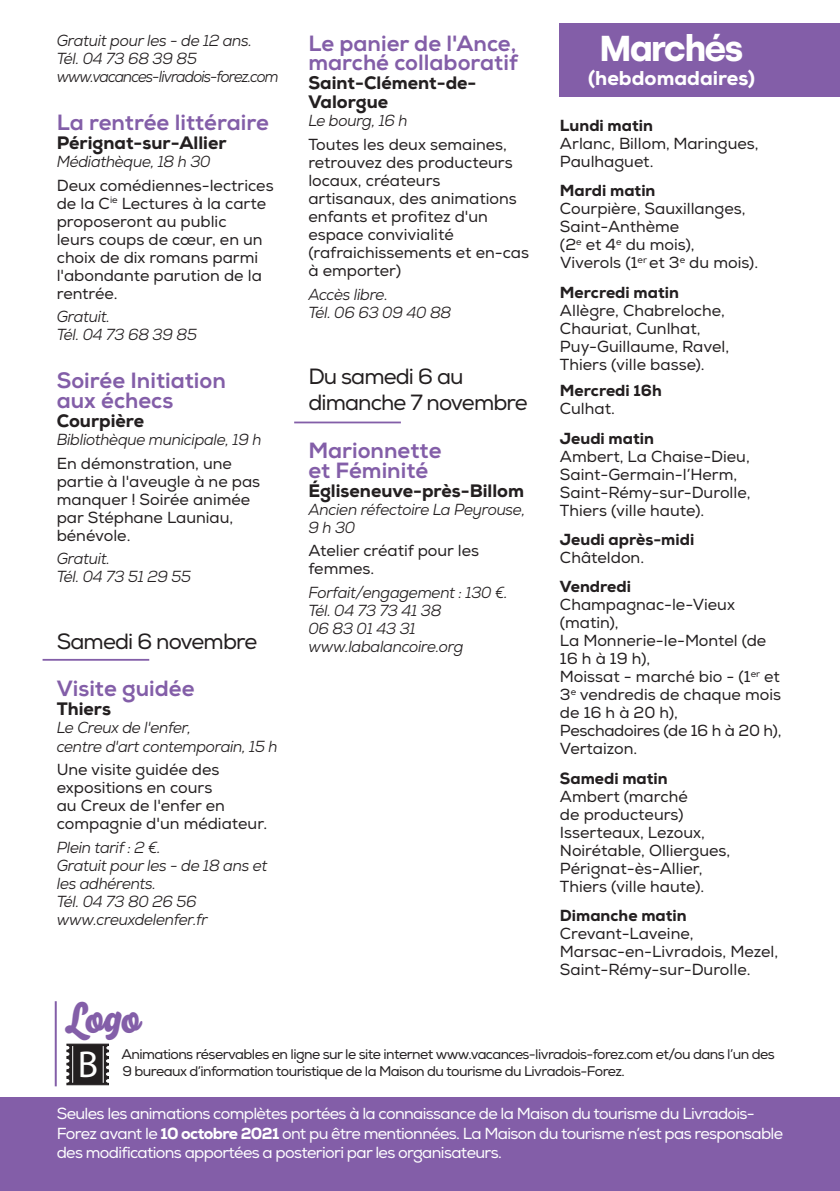
<style>
.page{position:relative;width:840px;height:1191px;background:#fff}
.page>*{position:absolute;margin:0;border:0;box-sizing:border-box;transform-origin:0 0}
.t1{font:44px "Salty 1";color:#835ea8}
.t2{font:37.6px "Myriad Pro";color:#fff}
.t3{font:700 36px "Silka";letter-spacing:-.05em;color:#fff}
.t4{font:800 22px/19.6px "Nexa";color:#835ea8}
.t5{font:22px/26.4px "Nexa";letter-spacing:-.04em;color:#231f20}
.t6{font:800 20px "Nexa";color:#fff}
.t7{font:800 18px/19px "Nexa";color:#231f20}
.t8{font:16px/18px "Nexa";color:#231f20}
.t9{font:italic 16px/18px "Nexa";letter-spacing:-.02em;color:#231f20;scale:.96 1}
.t10{font:16px/19.2px "Nexa";letter-spacing:-.04em;color:#fff}
.t11{font:800 16px "Nexa";color:#231f20}
.t12{font:italic 16px/18px "Nexa";letter-spacing:-.06em;color:#231f20;scale:.96 1}
.t13{font:14px/16.8px "Nexa";letter-spacing:-.04em;color:#231f20}
.s1{font-weight:800}
</style>
<div class="page">
<div style="left:559px;top:23px;width:280px;height:73px;background:#835ea8"></div>
<hr style="left:43px;top:659px;width:106px;height:1px;background:#835ea8">
<hr style="left:294px;top:421px;width:106px;height:2px;background:#835ea8">
<div style="left:0;top:1097px;width:839px;height:94px;background:#835ea8"></div>
<svg style="left:67px;top:1044px;width:42px;height:41px;background:#332f30"></svg>
<hr style="left:103px;top:1046px;width:1px;height:36px;background:#fff">
<hr style="left:72px;top:1046px;width:1px;height:36px;background:#fff">
<hr style="left:55px;top:1001px;width:2px;height:85px;background:#835ea8">
<p class="t12" style="left:57px;top:32px;width:232px">Gratuit pour les - de 12 ans.<br>Tél. 04 73 68 39 85 www.vacances-livradois-forez.com</p>
<h3 class="t4" style="left:57px;top:113px;width:213px">La rentrée littéraire</h3>
<p class="t7" style="left:57px;top:133px;width:171px">Pérignat-sur-Allier</p>
<p class="t9" style="left:57px;top:152px;width:162px">Médiathèque, 18 h 30</p>
<p class="t8" style="left:57px;top:176px;width:218px">Deux comédiennes-lectrices de la C<sup>ie</sup> Lectures à la carte proposeront au public<br>leurs coups de cœur, en un choix de dix romans parmi l'abondante parution de la rentrée.</p>
<p class="t9" style="left:57px;top:308px;width:148px">Gratuit.<br>Tél. 04 73 68 39 85</p>
<h3 class="t4" style="left:57px;top:371px;width:170px">Soirée Initiation aux échecs</h3>
<p class="t7" style="left:57px;top:411px;width:89px">Courpière</p>
<p class="t9" style="left:57px;top:430px;width:215px">Bibliothèque municipale, 19 h</p>
<p class="t8" style="left:57px;top:454px;width:205px">En démonstration, une partie à l'aveugle à ne pas manquer ! Soirée animée par Stéphane Launiau, bénévole.</p>
<p class="t9" style="left:57px;top:550px;width:141px">Gratuit.<br>Tél. 04 73 51 29 55</p>
<h3 class="t5" style="left:57px;top:628px;width:202px">Samedi 6 novembre</h3>
<h3 class="t4" style="left:57px;top:679px;width:139px">Visite guidée</h3>
<p class="t7" style="left:57px;top:700px;width:56px">Thiers</p>
<p class="t9" style="left:57px;top:719px;width:231px">Le Creux de l'enfer,<br>centre d'art contemporain, 15 h</p>
<p class="t8" style="left:57px;top:761px;width:212px">Une visite guidée des expositions en cours<br>au Creux de l'enfer en compagnie d'un médiateur.</p>
<p class="t9" style="left:57px;top:838px;width:221px">Plein tarif : 2 €.<br>Gratuit pour les - de 18 ans et les adhérents.<br>Tél. 04 73 80 26 56 www.creuxdelenfer.fr</p>
<h3 class="t4" style="left:308px;top:33px;width:211px">Le panier de l'Ance, marché collaboratif</h3>
<p class="t7" style="left:308px;top:73px;width:169px">Saint-Clément-de-<br>Valorgue</p>
<p class="t9" style="left:308px;top:112px;width:105px">Le bourg, 16 h</p>
<p class="t8" style="left:308px;top:136px;width:222px">Toutes les deux semaines, retrouvez des producteurs locaux, créateurs artisanaux, des animations enfants et profitez d'un espace convivialité (rafraichissements et en-cas à emporter)</p>
<p class="t9" style="left:308px;top:285px;width:150px">Accès libre.<br>Tél. 06 63 09 40 88</p>
<h3 class="t5" style="left:308px;top:363px;width:221px">Du samedi 6 au dimanche 7 novembre</h3>
<h3 class="t4" style="left:308px;top:441px;width:134px">Marionnette et Féminité</h3>
<p class="t7" style="left:308px;top:481px;width:217px">Égliseneuve-près-Billom</p>
<p class="t9" style="left:308px;top:500px;width:227px">Ancien réfectoire La Peyrouse,<br>9 h 30</p>
<p class="t8" style="left:308px;top:542px;width:172px">Atelier créatif pour les femmes.</p>
<p class="t9" style="left:308px;top:583px;width:209px">Forfait/engagement : 130 €.<br>Tél. 04 73 73 41 38<br>06 83 01 43 31 www.labalancoire.org</p>
<h1 class="t1" style="left:65px;top:990px;width:78px">Logo</h1>
<h3 class="t3" style="left:599px;top:27px;width:145px">Marchés</h3>
<p class="t6" style="left:587px;top:65px;width:169px">(hebdomadaires)</p>
<p class="t11" style="left:559px;top:115px;width:94px">Lundi matin</p>
<p class="t8" style="left:559px;top:135px;width:200px">Arlanc, Billom, Maringues,<br>Paulhaguet.</p>
<p class="t11" style="left:559px;top:181px;width:97px">Mardi matin</p>
<p class="t8" style="left:559px;top:200px;width:199px">Courpière, Sauxillanges,<br>Saint-Anthème<br>(2<sup>e</sup> et 4<sup>e</sup> du mois),<br>Viverols (1<sup>er</sup> et 3<sup>e</sup> du mois).</p>
<p class="t11" style="left:559px;top:282px;width:120px">Mercredi matin</p>
<p class="t8" style="left:559px;top:302px;width:171px">Allègre, Chabreloche,<br>Chauriat, Cunlhat,<br>Puy-Guillaume, Ravel,<br>Thiers (ville basse).</p>
<p class="t11" style="left:559px;top:380px;width:103px">Mercredi 16h</p>
<p class="t8" style="left:559px;top:400px;width:56px">Culhat.</p>
<p class="t11" style="left:559px;top:428px;width:95px">Jeudi matin</p>
<p class="t8" style="left:559px;top:447px;width:192px">Ambert, La Chaise-Dieu,<br>Saint-Germain-l’Herm,<br>Saint-Rémy-sur-Durolle,<br>Thiers (ville haute).</p>
<p class="t11" style="left:559px;top:529px;width:136px">Jeudi après-midi</p>
<p class="t8" style="left:559px;top:549px;width:86px">Châteldon.</p>
<p class="t11" style="left:559px;top:576px;width:72px">Vendredi</p>
<p class="t8" style="left:559px;top:596px;width:223px">Champagnac-le-Vieux (matin),<br>La Monnerie-le-Montel (de<br>16 h à 19 h),<br>Moissat - marché bio - (1<sup>er</sup> et<br>3<sup>e</sup> vendredis de chaque mois de 16 h à 20 h),<br>Peschadoires (de 16 h à 20 h),<br>Vertaizon.</p>
<p class="t11" style="left:559px;top:768px;width:109px">Samedi matin</p>
<p class="t8" style="left:559px;top:787px;width:172px">Ambert (marché<br>de producteurs)<br>Isserteaux, Lezoux,<br>Noirétable, Olliergues,<br>Pérignat-ès-Allier,<br>Thiers (ville haute).</p>
<p class="t11" style="left:559px;top:905px;width:128px">Dimanche matin</p>
<p class="t8" style="left:559px;top:925px;width:219px">Crevant-Laveine,<br>Marsac-en-Livradois, Mezel,<br>Saint-Rémy-sur-Durolle.</p>
<h2 class="t2" style="left:78px;top:1041px;width:22px">B</h2>
<p class="t13" style="left:121px;top:1046px;width:654px">Animations réservables en ligne sur le site internet www.vacances-livradois-forez.com et/ou dans l’un des<br>9 bureaux d’information touristique de la Maison du tourisme du Livradois-Forez.</p>
<p class="t10" style="left:57px;top:1104px;width:727px">Seules les animations complètes portées à la connaissance de la Maison du tourisme du Livradois-<br>Forez avant le <span class="s1">10 octobre 2021</span> ont pu être mentionnées. La Maison du tourisme n’est pas responsable des modifications apportées a posteriori par les organisateurs.</p>
</div>
